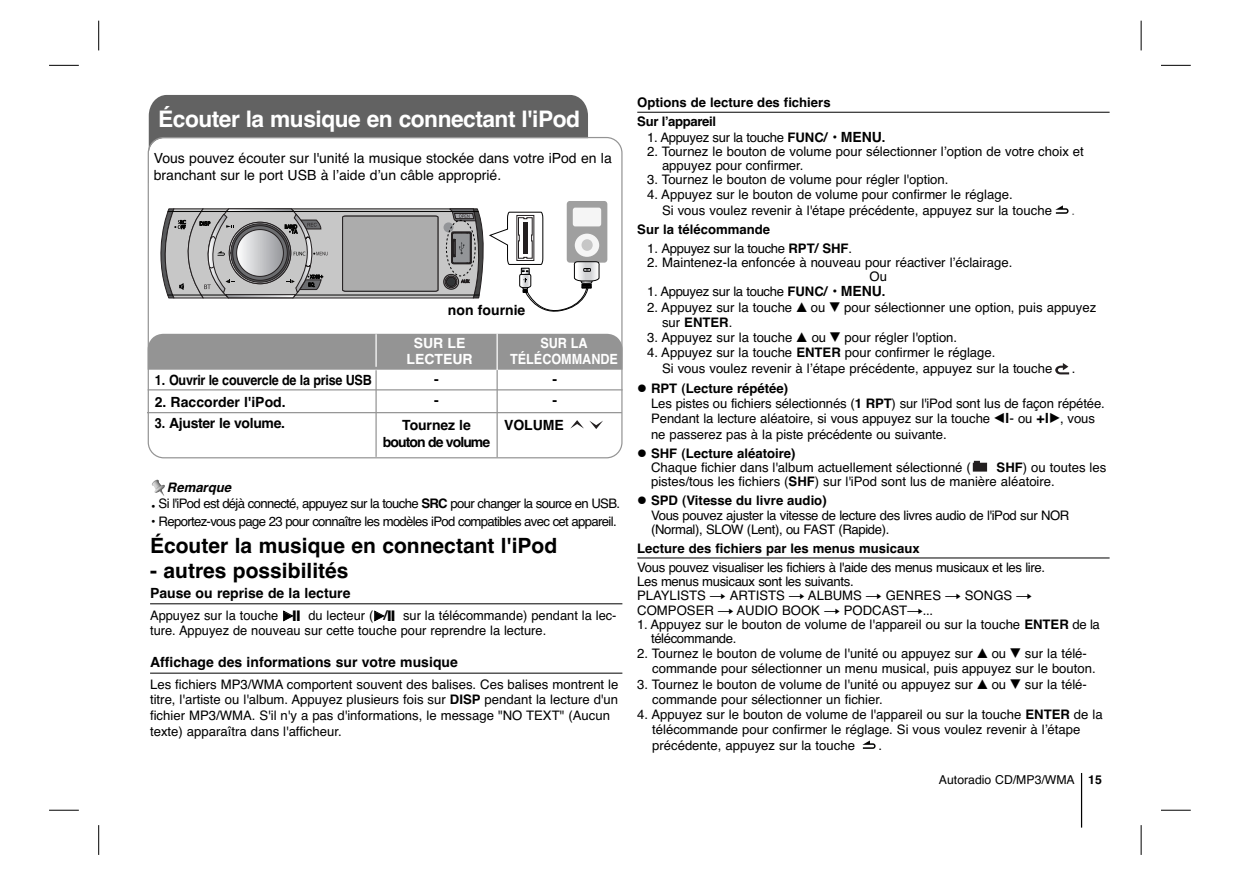
<style>
.page{position:relative;width:1241px;height:874px;background:#fff}
.page>*{position:absolute;margin:0;border:0;box-sizing:border-box;transform-origin:0 0}
.t1{font:700 22.75px "Helvetica";letter-spacing:-.02em;color:#fff}
.t2{font:700 21px "Helvetica";color:#000}
.t3{font:14px/16.8px "Helvetica";color:#000}
.t4{font:700 14px/21.7px "Helvetica";color:#000}
.t5{font:700 14px "Helvetica";letter-spacing:-.02em;color:#000;scale:.9 1}
.t6{font:700 14px/16.8px "Helvetica";letter-spacing:-.065em;color:#000;text-align:center}
.t7{font:700 14px/15.8px "Helvetica";color:#fff;text-align:center;scale:.9 1}
.t8{font:700 14px/15.8px "Helvetica";color:#fff;text-align:center}
.t9{font:13.12px/15.2px "Helvetica";color:#000}
.t10{font:13.12px/14.2px "Helvetica";letter-spacing:-.03em;color:#000}
.t11{font:13.12px "Helvetica";letter-spacing:-.05em;color:#000}
.t12{font:700 13.12px/19.1px "Helvetica";color:#000}
.t13{font:italic 700 13.12px "Helvetica";color:#000}
.t14{font:13.12px "Helvetica";color:#626262}
.t15{font:12.25px "Helvetica";color:#000}
.s1{font-weight:700}
.s2{font-family:"Sony PS Common"}
.s3{font-weight:700;font-size:14px}
.s4{font-family:"Sony PS Common";font-size:14px}
.s5{font-size:14px}
.s6{font-family:"Sony PS Arrow"}
</style>
<div class="page">
<svg style="left:98px;top:21px;width:1px;height:29px"></svg>
<hr style="left:49px;top:65px;width:30px;height:1px;background:#000">
<hr style="left:49px;top:809px;width:30px;height:1px;background:#000">
<hr style="left:98px;top:824px;width:1px;height:30px;background:#000">
<svg style="left:1140px;top:21px;width:1px;height:29px"></svg>
<hr style="left:1160px;top:65px;width:30px;height:1px;background:#000">
<hr style="left:1140px;top:824px;width:1px;height:30px;background:#000">
<hr style="left:1160px;top:809px;width:30px;height:1px;background:#000">
<hr style="left:1080px;top:772px;width:1px;height:55px;background:#000">
<hr style="left:150px;top:603px;width:472px;height:1px;background:#000">
<hr style="left:150px;top:672px;width:472px;height:1px;background:#000">
<hr style="left:637px;top:112px;width:472px;height:1px;background:#000">
<hr style="left:637px;top:557px;width:472px;height:1px;background:#000">
<svg style="left:862px;top:744px;width:14px;height:5px"></svg>
<svg style="left:862px;top:740px;width:13px;height:8px"></svg>
<svg style="left:986px;top:462px;width:2px;height:9px"></svg>
<svg style="left:972px;top:460px;width:14px;height:11px"></svg>
<svg style="left:1055px;top:363px;width:13px;height:11px"></svg>
<svg style="left:1055px;top:205px;width:13px;height:9px"></svg>
<img style="left:152px;top:479px;width:13px;height:16px">
<div style="left:149px;top:95px;width:439px;height:42px;background:#626262"></div>
<svg style="left:148px;top:137px;width:474px;height:321px"></svg>
<div style="left:566px;top:201px;width:41px;height:61px;background:#9f9f9f;border-radius:3px"></div>
<svg style="left:572px;top:207px;width:29px;height:19px"></svg>
<svg style="left:155px;top:208px;width:445px;height:107px"></svg>
<div style="left:148px;top:333px;width:474px;height:36px;background:#949494"></div>
<hr style="left:148px;top:389px;width:474px;height:1px;background:#949494">
<hr style="left:147px;top:412px;width:474px;height:1px;background:#949494">
<svg style="left:570px;top:420px;width:33px;height:9px"></svg>
<hr style="left:375px;top:370px;width:1px;height:86px;background:#949494">
<hr style="left:375px;top:334px;width:1px;height:32px;background:#fff">
<hr style="left:496px;top:369px;width:1px;height:88px;background:#949494">
<hr style="left:496px;top:333px;width:1px;height:37px;background:#fff">
<div style="left:152px;top:151px;width:464px;height:38px;background:#fff"></div>
<h1 class="t1" style="left:158px;top:110px;width:423px">Écouter la musique en connectant l'iPod</h1>
<p class="t3" style="left:154px;top:151px;width:459px">Vous pouvez écouter sur l'unité la musique stockée dans votre iPod en la branchant sur le port USB à l’aide d’un câble approprié.</p>
<p class="t4" style="left:448px;top:301px;width:79px">non fournie</p>
<p class="t5" style="left:155px;top:374px;width:243px">1. Ouvrir le couvercle de la prise USB</p>
<p class="t4" style="left:155px;top:392px;width:132px">2. Raccorder l'iPod.</p>
<p class="t5" style="left:155px;top:418px;width:146px">3. Ajuster le volume.</p>
<p class="t8" style="left:406px;top:336px;width:68px">SUR LE<br>LECTEUR</p>
<p class="t7" style="left:510px;top:336px;width:121px">SUR LA<br>TÉLÉCOMMANDE</p>
<p class="t4" style="left:434px;top:369px;width:6px">- -</p>
<p class="t6" style="left:383px;top:417px;width:109px">Tournez le bouton de volume</p>
<p class="t4" style="left:552px;top:369px;width:6px">- -</p>
<p class="t4" style="left:504px;top:415px;width:61px">VOLUME</p>
<p class="t13" style="left:167px;top:483px;width:68px">Remarque</p>
<p class="t11" style="left:150px;top:498px;width:471px"><span class="s1">•</span> Si l'iPod est déjà connecté, appuyez sur la touche <span class="s1">SRC</span> pour changer la source en USB.</p>
<p class="t11" style="left:150px;top:516px;width:468px"><span class="s1">•</span> Reportez-vous page 23 pour connaître les modèles iPod compatibles avec cet appareil.</p>
<h2 class="t2" style="left:150px;top:537px;width:408px">Écouter la musique en connectant l'iPod</h2>
<h2 class="t2" style="left:150px;top:562px;width:200px">- autres possibilités</h2>
<p class="t4" style="left:150px;top:583px;width:202px">Pause ou reprise de la lecture</p>
<p class="t9" style="left:150px;top:609px;width:468px">Appuyez sur la touche <span class="s2">B[]</span> du lecteur (<span class="s2">B</span><span class="s1">/</span><span class="s2">[]</span> sur la télécommande) pendant la lec&shy;ture. Appuyez de nouveau sur cette touche pour reprendre la lecture.</p>
<p class="t4" style="left:150px;top:652px;width:309px">Affichage des informations sur votre musique</p>
<p class="t9" style="left:150px;top:677px;width:470px;line-height:15.8px">Les fichiers MP3/WMA comportent souvent des balises. Ces balises montrent le titre, l'artiste ou l'album. Appuyez plusieurs fois sur <span class="s1">DISP</span> pendant la lecture d'un fichier MP3/WMA. S'il n'y a pas d'informations, le message "NO TEXT" (Aucun texte) apparaîtra dans l'afficheur.</p>
<p class="t12" style="left:637px;top:94px;width:195px">Options de lecture des fichiers<br>Sur l’appareil</p>
<p class="t10" style="left:647px;top:131px;width:240px">1. Appuyez sur la touche <span class="s1">FUNC/</span> <span class="s3">• MENU</span><span class="s1">.</span></p>
<p class="t9" style="left:662px;top:145px;width:423px;line-height:14.2px;text-indent:-15px">2. Tournez le bouton de volume pour sélectionner l’option de votre choix et appuyez pour confirmer.</p>
<p class="t9" style="left:647px;top:173px;width:303px">3. Tournez le bouton de volume pour régler l'option.</p>
<p class="t9" style="left:662px;top:188px;width:391px;text-indent:-15px">4. Appuyez sur le bouton de volume pour confirmer le réglage.<br>Si vous voulez revenir à l'étape précédente, appuyez sur la touche</p>
<p class="t14" style="left:1071px;top:205px;width:5px">.</p>
<p class="t12" style="left:637px;top:221px;width:134px">Sur la télécommande</p>
<p class="t10" style="left:647px;top:242px;width:206px">1. Appuyez sur la touche <span class="s1">RPT/ SHF</span>.</p>
<p class="t9" style="left:869px;top:256px;width:144px;line-height:14.2px;text-indent:-222px">2. Maintenez-la enfoncée à nouveau pour réactiver l’éclairage.<br>Ou</p>
<p class="t10" style="left:647px;top:286px;width:240px">1. Appuyez sur la touche <span class="s1">FUNC/</span> <span class="s3">• MENU</span><span class="s1">.</span></p>
<p class="t9" style="left:662px;top:300px;width:436px;text-indent:-15px">2. Appuyez sur la touche <span class="s4">V</span> ou <span class="s4">V</span> pour sélectionner une option, puis appuyez sur <span class="s1">ENTER</span>.</p>
<p class="t9" style="left:647px;top:331px;width:311px">3. Appuyez sur la touche <span class="s4">V</span> ou <span class="s4">V</span> pour régler l'option.</p>
<p class="t9" style="left:662px;top:346px;width:392px;text-indent:-15px">4. Appuyez sur la touche <span class="s1">ENTER</span> pour confirmer le réglage.<br>Si vous voulez revenir à l’étape précédente, appuyez sur la touche</p>
<p class="t9" style="left:1071px;top:361px;width:5px">.</p>
<p class="t9" style="left:651px;top:382px;width:455px"><span class="s1">RPT (Lecture répétée)<br></span>Les pistes ou fichiers sélectionnés (<span class="s1">1 RPT</span>) sur l'iPod sont lus de façon répétée.<br>Pendant la lecture aléatoire, si vous appuyez sur la touche <span class="s4">B?</span><span class="s5">-</span> ou <span class="s3">+</span><span class="s4">?B</span>, vous ne passerez pas à la piste précédente ou suivante.</p>
<p class="t12" style="left:651px;top:444px;width:146px">SHF (Lecture aléatoire)</p>
<p class="t9" style="left:651px;top:461px;width:321px">Chaque fichier dans l'album actuellement sélectionné (</p>
<p class="t9" style="left:651px;top:461px;width:457px;line-height:14.2px;text-indent:345px"><span class="s1">SHF</span>) ou toutes les pistes/tous les fichiers (<span class="s1">SHF</span>) sur l'iPod sont lus de manière aléatoire.</p>
<p class="t12" style="left:651px;top:492px;width:177px">SPD (Vitesse du livre audio)</p>
<p class="t10" style="left:651px;top:509px;width:420px">Vous pouvez ajuster la vitesse de lecture des livres audio de l'iPod sur NOR (Normal), SLOW (Lent), ou FAST (Rapide).</p>
<p class="t12" style="left:637px;top:539px;width:284px">Lecture des fichiers par les menus musicaux</p>
<p class="t10" style="left:637px;top:561px;width:409px">Vous pouvez visualiser les fichiers à l'aide des menus musicaux et les lire.<br>Les menus musicaux sont les suivants.<br>PLAYLISTS <span class="s6">t</span> ARTISTS <span class="s6">t</span> ALBUMS <span class="s6">t</span> GENRES <span class="s6">t</span> SONGS <span class="s6">t </span>COMPOSER <span class="s6">t</span> AUDIO BOOK <span class="s6">t</span> PODCAST<span class="s6">t</span>...</p>
<p class="t9" style="left:651px;top:618px;width:450px;line-height:14.2px;text-indent:-14px">1. Appuyez sur le bouton de volume de l'appareil ou sur la touche <span class="s1">ENTER</span> de la télécommande.</p>
<p class="t9" style="left:652px;top:647px;width:445px;text-indent:-15px">2. Tournez le bouton de volume de l'unité ou appuyez sur <span class="s4">V</span> ou <span class="s4">V</span> sur la télé&shy;commande pour sélectionner un menu musical, puis appuyez sur le bouton.</p>
<p class="t9" style="left:652px;top:677px;width:436px;text-indent:-15px">3. Tournez le bouton de volume de l'unité ou appuyez sur <span class="s4">V</span> ou <span class="s4">V</span> sur la télé&shy;commande pour sélectionner un fichier.</p>
<p class="t9" style="left:652px;top:707px;width:452px;text-indent:-15px">4. Appuyez sur le bouton de volume de l'appareil ou sur la touche <span class="s1">ENTER</span> de la télécommande pour confirmer le réglage. Si vous voulez revenir à l’étape précédente, appuyez sur la touche</p>
<p class="t9" style="left:878px;top:738px;width:5px">.</p>
<p class="t15" style="left:938px;top:774px;width:164px">Autoradio CD/MP3/WMA <span class="s1">15</span></p>
</div>
